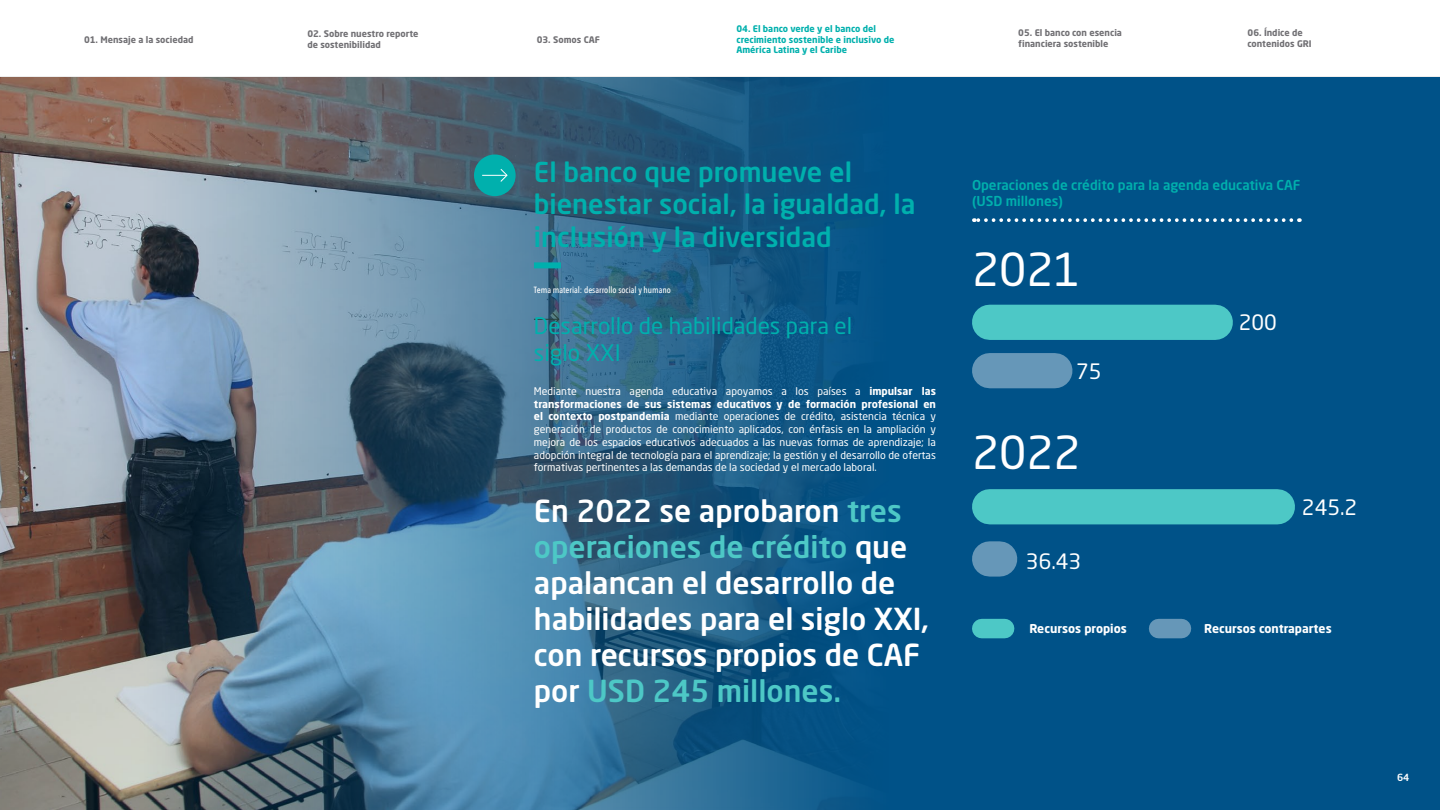
<style>
.page{position:relative;width:1440px;height:810px;background:#fff}
.page>*{position:absolute;margin:0;border:0;box-sizing:border-box;transform-origin:0 0}
.t1{font:45px "Neo Sans Std";color:#fff}
.t2{font:500 30px/36px "Neo Sans Std";color:#fff}
.t3{font:500 27px/32.4px "Neo Sans Std";color:#00b0ad}
.t4{font:22.5px/27px "Neo Sans Std";color:#00b0ad}
.t5{font:21px "Neo Sans Std";color:#fff}
.t6{font:500 13.5px/16.2px "Neo Sans Std";color:#00b0ad}
.t7{font:700 12px "Neo Sans Std";color:#fff}
.t8{font:10.5px/12.8px "Neo Sans Std";color:#fff;text-align:justify}
.t9{font:500 9.75px "Neo Sans Std";color:#fff}
.t10{font:700 9px/10.8px "Neo Sans Std";color:#717074}
.t11{font:700 9px/10.8px "Neo Sans Std";color:#00b0ad}
.t12{font:500 9px "Avenir Next Condensed";color:#fff}
.s1{font-weight:700}
.s2{color:#4dc8c6}
</style>
<div class="page">
<div style="left:0;top:48px;width:1440px;height:762px;background:#005288"></div>
<img style="left:0;top:77px;width:1177px;height:733px">
<svg style="left:534px;top:312px;width:26px;height:14px"></svg>
<div style="left:474px;top:154px;width:42px;height:42px;background:#00b0ad;border-radius:50%"></div>
<svg style="left:482px;top:169px;width:26px;height:13px"></svg>
<div style="left:534px;top:262px;width:27px;height:6px;background:#00b0ad"></div>
<svg style="left:974px;top:218px;width:317px;height:4px"></svg>
<div style="left:990px;top:305px;width:225px;height:35px;background:#4dc8c6"></div>
<div style="left:990px;top:489px;width:287px;height:35px;background:#4dc8c6"></div>
<div style="left:982px;top:619px;width:23px;height:19px;background:#4dc8c6"></div>
<div style="left:1159px;top:619px;width:22px;height:19px;background:#6697b8"></div>
<div style="left:990px;top:353px;width:65px;height:35px;background:#6697b8"></div>
<div style="left:990px;top:541px;width:10px;height:36px;background:#6697b8"></div>
<div style="left:0;top:48px;width:1440px;height:29px;background:#fff"></div>
<p class="t10" style="left:84px;top:34px;width:111px">01. Mensaje a la sociedad</p>
<p class="t10" style="left:307px;top:28px;width:113px">02. Sobre nuestro reporte de sostenibilidad</p>
<p class="t10" style="left:537px;top:34px;width:65px">03. Somos CAF</p>
<p class="t11" style="left:736px;top:23px;width:160px">04. El banco verde y el banco del crecimiento sostenible e inclusivo de<br>América Latina y el Caribe</p>
<p class="t10" style="left:1018px;top:27px;width:105px">05. El banco con esencia financiera sostenible</p>
<p class="t10" style="left:1248px;top:27px;width:66px">06. Índice de contenidos GRI</p>
<h3 class="t3" style="left:534px;top:155px;width:383px">El banco que promueve el bienestar social, la igualdad, la inclusión y la diversidad</h3>
<p class="t12" style="left:534px;top:284px;width:139px">Tema material: desarrollo social y humano</p>
<h3 class="t4" style="left:534px;top:312px;width:320px">Desarrollo de habilidades para el siglo XXI</h3>
<p class="t8" style="left:534px;top:384px;width:404px">Mediante nuestra agenda educativa apoyamos a los países a <span class="s1">impulsar las transformaciones de sus sistemas educativos y de formación profesional en el contexto postpandemia</span> mediante operaciones de crédito, asistencia técnica y generación de productos de conocimiento aplicados, con énfasis en la ampliación y mejora de los espacios educativos adecuados a las nuevas formas de aprendizaje; la adopción integral de tecnología para el aprendizaje; la gestión y el desarrollo de ofertas formativas pertinentes a las demandas de la sociedad y el mercado laboral.</p>
<h2 class="t2" style="left:534px;top:492px;width:397px">En 2022 se aprobaron <span class="s2">tres operaciones de crédito</span> que apalancan el desarrollo de habilidades para el siglo XXI, con recursos propios de CAF por <span class="s2">USD 245 millones.</span></h2>
<p class="t6" style="left:972px;top:177px;width:330px">Operaciones de crédito para la agenda educativa CAF (USD millones)</p>
<h1 class="t1" style="left:972px;top:242px;width:110px">2021</h1>
<h3 class="t5" style="left:1076px;top:359px;width:27px">75</h3>
<h1 class="t1" style="left:972px;top:425px;width:110px">2022</h1>
<h3 class="t5" style="left:1026px;top:548px;width:57px">36.43</h3>
<h3 class="t5" style="left:1239px;top:309px;width:40px">200</h3>
<h3 class="t5" style="left:1302px;top:494px;width:57px">245.2</h3>
<p class="t7" style="left:1029px;top:621px;width:99px">Recursos propios</p>
<p class="t7" style="left:1204px;top:621px;width:129px">Recursos contrapartes</p>
<p class="t9" style="left:1397px;top:771px;width:14px">64</p>
</div>
